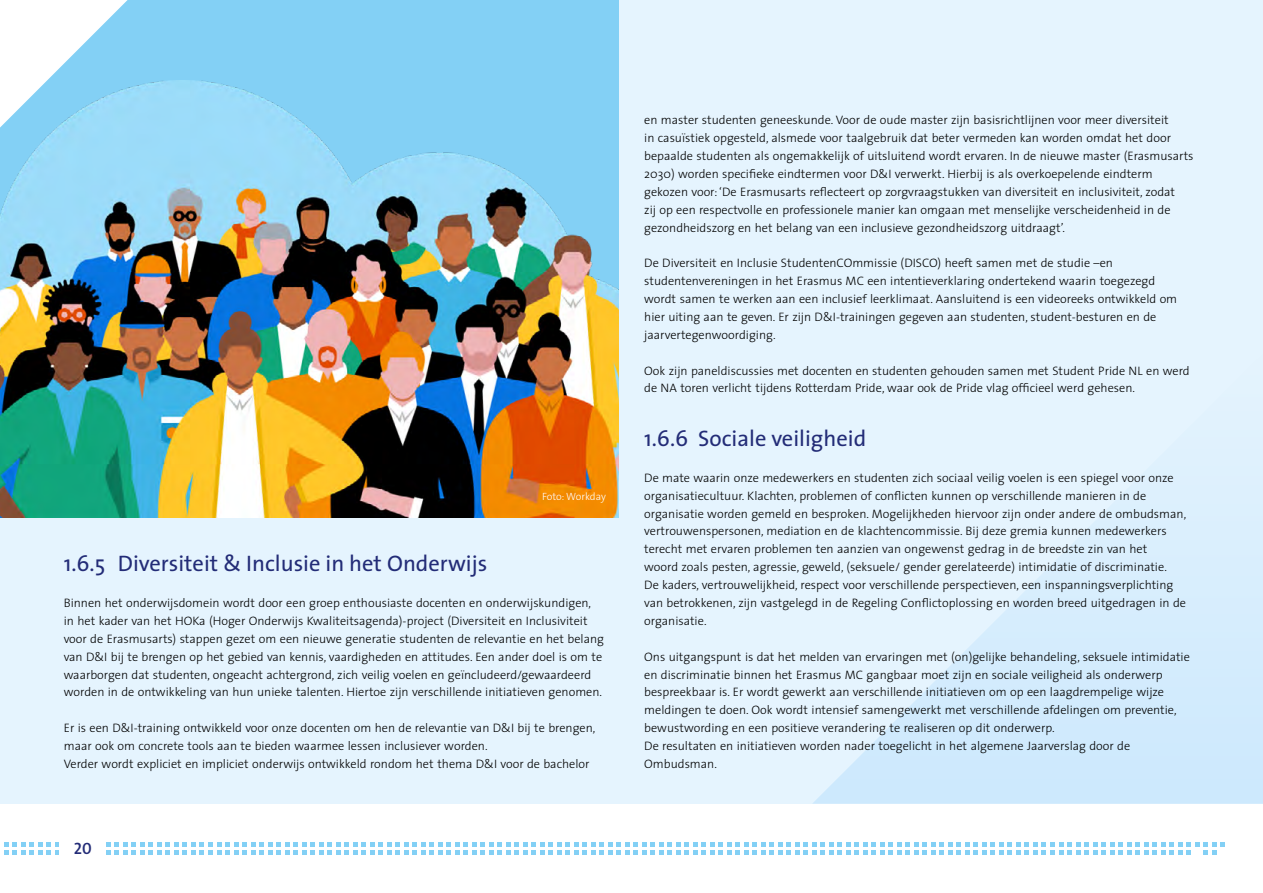
<style>
.page{position:relative;width:1263px;height:893px;background:#fff}
.page>*{position:absolute;margin:0;border:0;box-sizing:border-box;transform-origin:0 0}
.t1{font:22.5px "The Sans";color:#232c77}
.t2{font:16.5px "The Sans Semi Bold Caps";color:#232c77}
.t3{font:300 12.3px/17.9px "The Sans";color:#000}
.t4{font:300 10.5px "The Sans";color:#fff}
</style>
<div class="page">
<div style="left:0;top:0;width:1263px;height:804px;background:#e5f4fe"></div>
<div style="left:0;top:0;width:619px;height:518px;background:#83d0f5"></div>
<img style="left:0;top:80px;width:619px;height:438px">
<svg style="left:813px;top:540px;width:450px;height:264px;fill:#d5ecfd"></svg>
<svg style="left:4px;top:842px;width:1221px;height:13px"></svg>
<svg style="left:0;top:0;width:128px;height:128px"></svg>
<div style="left:60px;top:829px;width:46px;height:38px;background:#fff"></div>
<p class="t4" style="left:542px;top:487px;width:65px">Foto: Workday</p>
<h1 class="t1" style="left:64px;top:545px;width:425px">1.6.5 Diversiteit &amp; Inclusie in het Onderwijs</h1>
<p class="t3" style="left:64px;top:593px;width:542px">Binnen het onderwijsdomein wordt door een groep enthousiaste docenten en onderwijskundigen, in het kader van het HOKa (Hoger Onderwijs Kwaliteitsagenda)-project (Diversiteit en Inclusiviteit voor de Erasmusarts) stappen gezet om een nieuwe generatie studenten de relevantie en het belang van D&amp;I bij te brengen op het gebied van kennis, vaardigheden en attitudes. Een ander doel is om te waarborgen dat studenten, ongeacht achtergrond, zich veilig voelen en geïncludeerd/gewaardeerd worden in de ontwikkeling van hun unieke talenten. Hiertoe zijn verschillende initiatieven genomen.</p>
<p class="t3" style="left:64px;top:719px;width:533px">Er is een D&amp;I-training ontwikkeld voor onze docenten om hen de relevantie van D&amp;I bij te brengen, maar ook om concrete tools aan te bieden waarmee lessen inclusiever worden.<br>Verder wordt expliciet en impliciet onderwijs ontwikkeld rondom het thema D&amp;I voor de bachelor</p>
<h2 class="t2" style="left:74px;top:834px;width:19px">20</h2>
<p class="t3" style="left:644px;top:111px;width:551px">en master studenten geneeskunde. Voor de oude master zijn basisrichtlijnen voor meer diversiteit<br>in casuïstiek opgesteld, alsmede voor taalgebruik dat beter vermeden kan worden omdat het door bepaalde studenten als ongemakkelijk of uitsluitend wordt ervaren. In de nieuwe master (Erasmusarts 2030) worden specifieke eindtermen voor D&amp;I verwerkt. Hierbij is als overkoepelende eindterm gekozen voor: ‘De Erasmusarts reflecteert op zorgvraagstukken van diversiteit en inclusiviteit, zodat<br>zij op een respectvolle en professionele manier kan omgaan met menselijke verscheidenheid in de gezondheidszorg en het belang van een inclusieve gezondheidszorg uitdraagt’.</p>
<p class="t3" style="left:644px;top:254px;width:534px">De Diversiteit en Inclusie StudentenCOmmissie (DISCO) heeft samen met de studie –en studentenvereningen in het Erasmus MC een intentieverklaring ondertekend waarin toegezegd wordt samen te werken aan een inclusief leerklimaat. Aansluitend is een videoreeks ontwikkeld om hier uiting aan te geven. Er zijn D&amp;I-trainingen gegeven aan studenten, student-besturen en de jaarvertegenwoordiging.</p>
<p class="t3" style="left:644px;top:361px;width:547px">Ook zijn paneldiscussies met docenten en studenten gehouden samen met Student Pride NL en werd de NA toren verlicht tijdens Rotterdam Pride, waar ook de Pride vlag officieel werd gehesen.</p>
<h1 class="t1" style="left:644px;top:420px;width:223px">1.6.6 Sociale veiligheid</h1>
<p class="t3" style="left:644px;top:468px;width:543px">De mate waarin onze medewerkers en studenten zich sociaal veilig voelen is een spiegel voor onze organisatiecultuur. Klachten, problemen of conflicten kunnen op verschillende manieren in de organisatie worden gemeld en besproken. Mogelijkheden hiervoor zijn onder andere de ombudsman, vertrouwenspersonen, mediation en de klachtencommissie. Bij deze gremia kunnen medewerkers terecht met ervaren problemen ten aanzien van ongewenst gedrag in de breedste zin van het<br>woord zoals pesten, agressie, geweld, (seksuele/ gender gerelateerde) intimidatie of discriminatie.<br>De kaders, vertrouwelijkheid, respect voor verschillende perspectieven, een inspanningsverplichting van betrokkenen, zijn vastgelegd in de Regeling Conflictoplossing en worden breed uitgedragen in de organisatie.</p>
<p class="t3" style="left:644px;top:647px;width:547px">Ons uitgangspunt is dat het melden van ervaringen met (on)gelijke behandeling, seksuele intimidatie en discriminatie binnen het Erasmus MC gangbaar moet zijn en sociale veiligheid als onderwerp bespreekbaar is. Er wordt gewerkt aan verschillende initiatieven om op een laagdrempelige wijze meldingen te doen. Ook wordt intensief samengewerkt met verschillende afdelingen om preventie, bewustwording en een positieve verandering te realiseren op dit onderwerp.<br>De resultaten en initiatieven worden nader toegelicht in het algemene Jaarverslag door de Ombudsman.</p>
</div>
